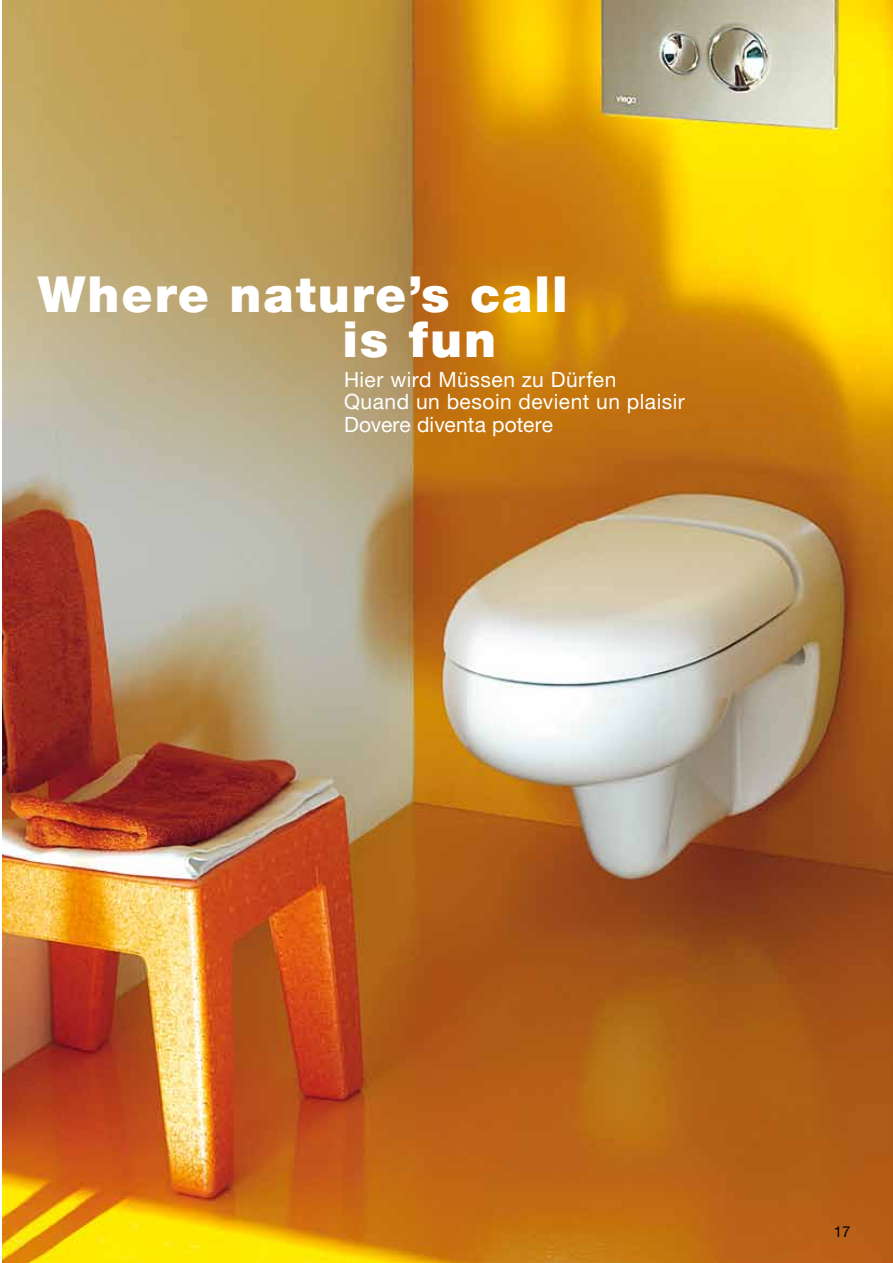
<style>
.page{position:relative;width:893px;height:1263px;background:#fff}
.page>*{position:absolute;margin:0;border:0;box-sizing:border-box;transform-origin:0 0}
.t1{font:900 49.5px/45px "Helvetica Neue";letter-spacing:.04em;color:#fff}
.t2{font:21px/22.5px "Helvetica Neue";letter-spacing:.02em;color:#fff}
.t3{font:15px "Helvetica Neue";color:#000}
</style>
<div class="page">
<img style="left:2px;top:0;width:891px;height:1263px">
<h1 class="t1" style="left:342px;top:271px;width:227px;text-indent:-305px">Where nature’s call is fun</h1>
<p class="t2" style="left:344px;top:368px;width:342px">Hier wird Müssen zu Dürfen<br>Quand un besoin devient un plaisir<br>Dovere diventa potere</p>
<p class="t3" style="left:834px;top:1223px;width:18px">17</p>
</div>
